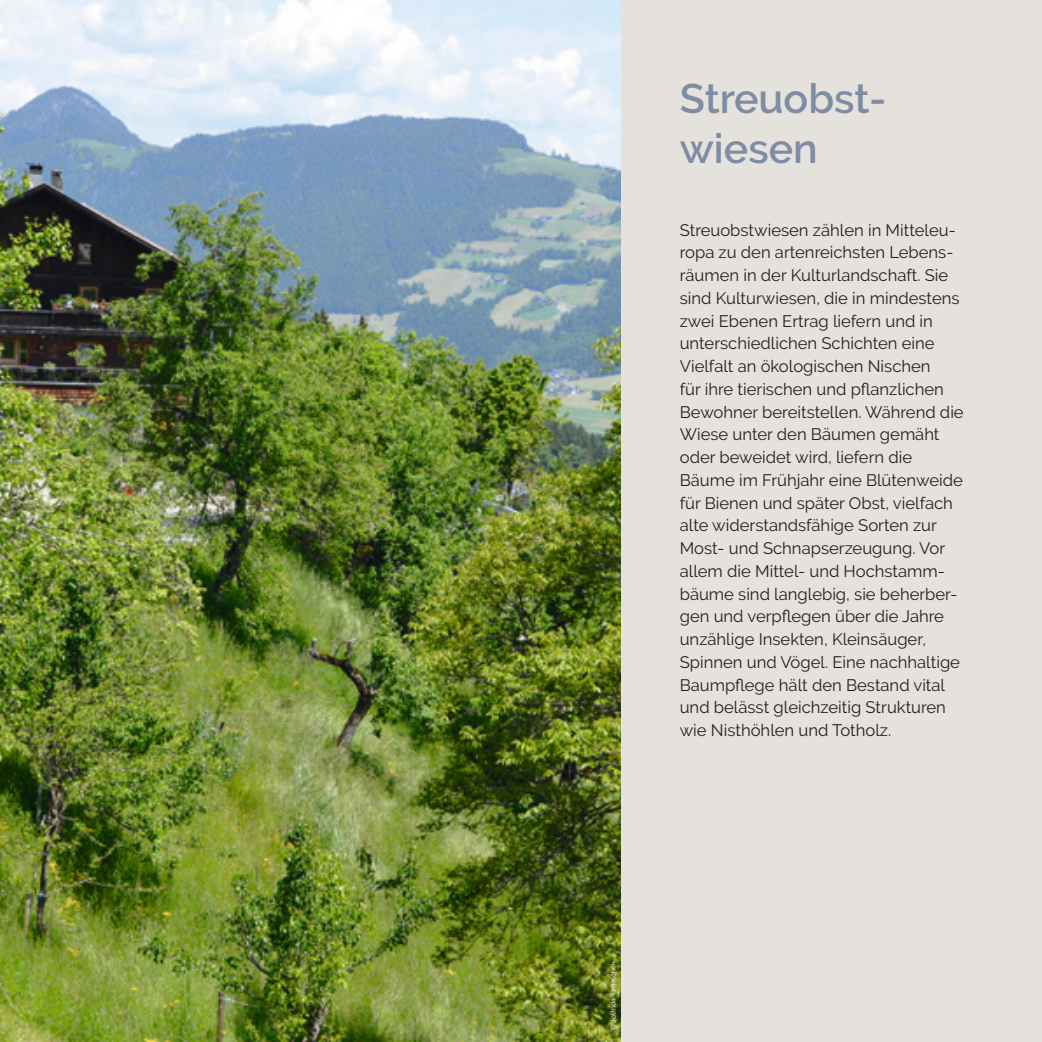
<style>
.page{position:relative;width:1042px;height:1042px;background:#fff}
.page>*{position:absolute;margin:0;border:0;box-sizing:border-box;transform-origin:0 0}
.t1{font:600 41.12px/49.9px "Raleway";color:#7f8da4}
.t2{font:16.62px/22.8px "Raleway";color:#231f20}
.t3{font:6.65px "Raleway";color:#fff}
</style>
<div class="page">
<div style="left:620px;top:0;width:422px;height:1042px;background:#e5e1dc"></div>
<img style="left:0;top:0;width:620px;height:1042px">
<h1 class="t1" style="left:680px;top:74px;width:208px">Streuobst&shy;wiesen</h1>
<p class="t2" style="left:680px;top:218px;width:285px">Streuobstwiesen zählen in Mitteleu&shy;ropa zu den artenreichsten Lebens&shy;räumen in der Kulturlandschaft. Sie sind Kulturwiesen, die in mindestens zwei Ebenen Ertrag liefern und in unterschiedlichen Schichten eine Vielfalt an ökologischen Nischen<br>für ihre tierischen und pflanzlichen Bewohner bereitstellen. Während die Wiese unter den Bäumen gemäht oder beweidet wird, liefern die Bäume im Frühjahr eine Blütenweide für Bienen und später Obst, vielfach alte widerstandsfähige Sorten zur Most- und Schnapserzeugung. Vor allem die Mittel- und Hochstamm&shy;bäume sind langlebig, sie beherber&shy;gen und verpflegen über die Jahre unzählige Insekten, Kleinsäuger, Spinnen und Vögel. Eine nachhaltige Baumpflege hält den Bestand vital und belässt gleichzeitig Strukturen wie Nisthöhlen und Totholz.</p>
<p class="t3" style="left:609px;top:1029px;width:69px;rotate:-90deg">© Jolanda Tomaschek</p>
</div>
